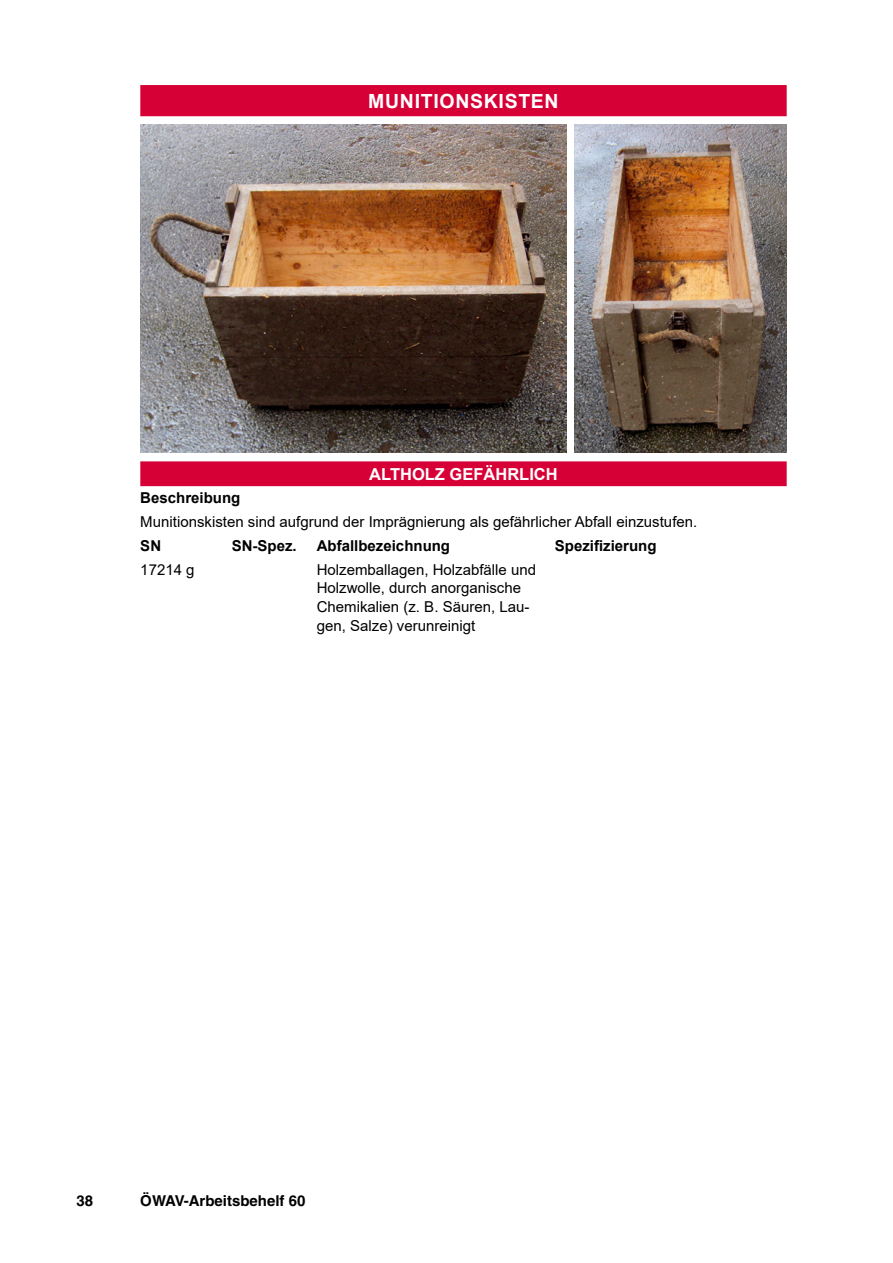
<style>
.page{position:relative;width:893px;height:1263px;background:#fff}
.page>*{position:absolute;margin:0;border:0;box-sizing:border-box;transform-origin:0 0}
.t1{font:700 19.5px "Arial";letter-spacing:.035em;color:#fff}
.t2{font:700 16.5px "Arial";color:#fff}
.t3{font:15px/18.8px "Arial";color:#000}
.t4{font:700 15px "Arial";color:#000}
.t5{font:700 15px "Helvetica";color:#000}
</style>
<div class="page">
<svg style="left:140px;top:85px;width:647px;height:401px;fill:#d70036"></svg>
<img style="left:140px;top:125px;width:426px;height:327px">
<img style="left:575px;top:125px;width:212px;height:327px">
<p class="t1" style="left:368px;top:87px;width:192px">MUNITIONSKISTEN</p>
<p class="t2" style="left:369px;top:462px;width:190px">ALTHOLZ GEFÄHRLICH</p>
<p class="t4" style="left:140px;top:488px;width:102px">Beschreibung</p>
<p class="t3" style="left:140px;top:512px;width:558px">Munitionskisten sind aufgrund der Imprägnierung als gefährlicher Abfall einzustufen.</p>
<p class="t4" style="left:140px;top:535px;width:22px">SN</p>
<p class="t4" style="left:232px;top:535px;width:67px">SN-Spez.</p>
<p class="t4" style="left:317px;top:535px;width:135px">Abfallbezeichnung</p>
<p class="t4" style="left:555px;top:535px;width:103px">Spezifizierung</p>
<p class="t3" style="left:140px;top:560px;width:56px">17214 g</p>
<p class="t3" style="left:317px;top:560px;width:221px">Holzemballagen, Holzabfälle und<br>Holzwolle, durch anorganische<br>Chemikalien (z. B. Säuren, Lau&shy;gen, Salze) verunreinigt</p>
<p class="t5" style="left:77px;top:1191px;width:18px">38</p>
<p class="t5" style="left:140px;top:1191px;width:167px">ÖWAV-Arbeitsbehelf 60</p>
</div>
